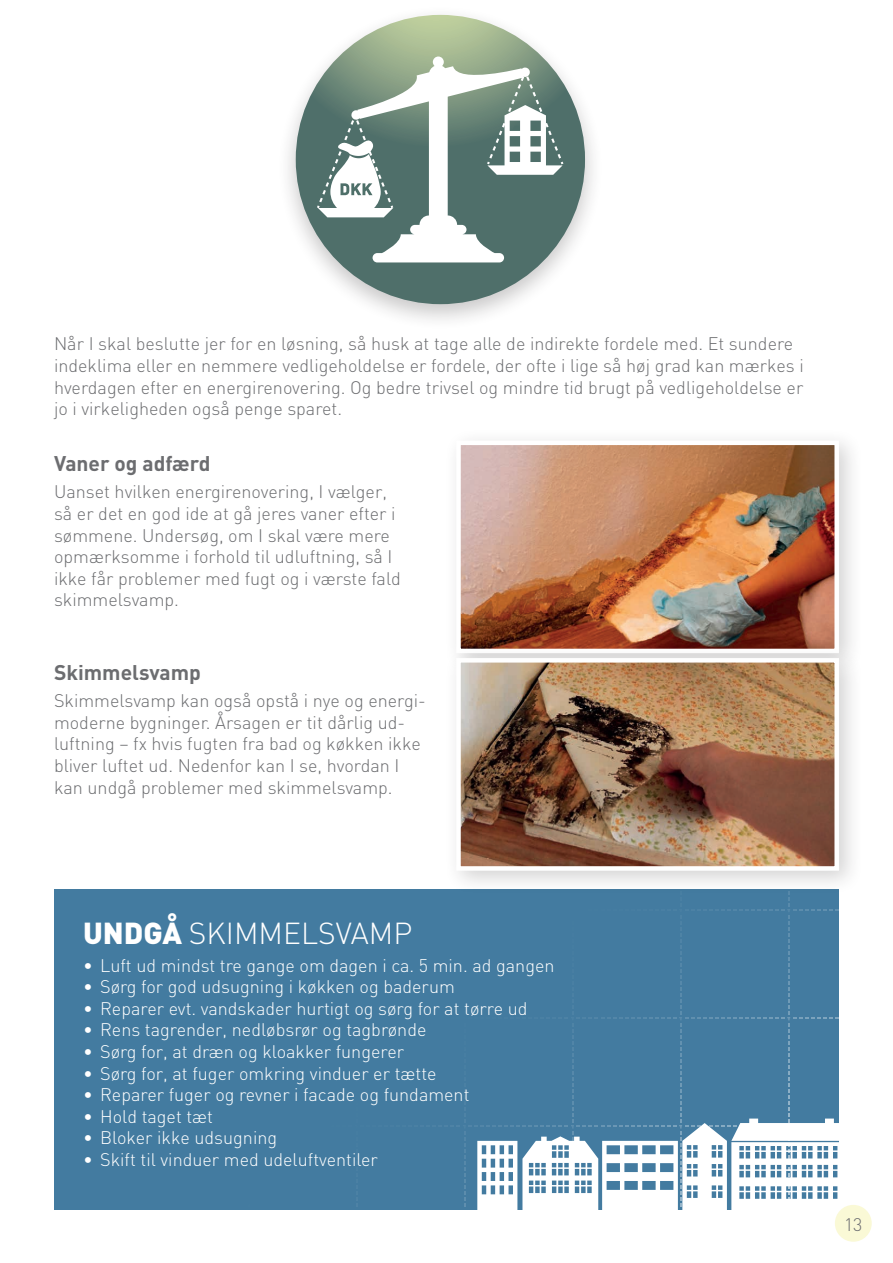
<style>
.page{position:relative;width:893px;height:1263px;background:#fff}
.page>*{position:absolute;margin:0;border:0;box-sizing:border-box;transform-origin:0 0}
.Case_over{font:300 30px "DIN";color:#fff}
.Mellem_over_brød{font:700 21px "DIN";color:#6c6d70}
.Brød{font:300 18px/21.6px "DIN";color:#6c6d70}
.Brød-2{font:300 18px "DIN";color:#fff}
.s1{font-weight:900}
</style>
<div class="page">
<div style="left:444px;top:428px;width:420px;height:250px;background:#231f20;opacity:.2"></div>
<img style="left:461px;top:446px;width:373px;height:199px">
<div style="left:456px;top:441px;width:383px;height:212px;border:4px solid #fff"></div>
<div style="left:444px;top:645px;width:420px;height:250px;background:#231f20;opacity:.2"></div>
<img style="left:461px;top:663px;width:373px;height:203px">
<div style="left:456px;top:658px;width:383px;height:213px;border:4px solid #fff"></div>
<div style="left:277px;top:5px;width:327px;height:326px;background:#231f20;opacity:.25"></div>
<svg style="left:296px;top:15px;width:289px;height:289px;background:#708b79"></svg>
<svg style="left:317px;top:57px;width:246px;height:205px"></svg>
<svg style="left:54px;top:891px;width:798px;height:319px;background:#5386a8"></svg>
<div style="left:835px;top:1205px;width:37px;height:37px;background:#faf9d6;border-radius:50%"></div>
<p class="Brød" style="left:54px;top:333px;width:741px">Når I skal beslutte jer for en løsning, så husk at tage alle de indirekte fordele med. Et sundere</p>
<p class="Brød" style="left:54px;top:355px;width:751px">indeklima eller en nemmere vedligeholdelse er fordele, der ofte i lige så høj grad kan mærkes i hverdagen efter en energirenovering. Og bedre trivsel og mindre tid brugt på vedligeholdelse er</p>
<p class="Brød" style="left:54px;top:398px;width:290px">jo i virkeligheden også penge sparet.</p>
<p class="Mellem_over_brød" style="left:54px;top:449px;width:158px">Vaner og adfærd</p>
<p class="Brød" style="left:54px;top:481px;width:348px">Uanset hvilken energirenovering, I vælger, så er det en god ide at gå jeres vaner efter i sømmene. Undersøg, om I skal være mere opmærksomme i forhold til udluftning, så I ikke får problemer med fugt og i værste fald skimmelsvamp.</p>
<p class="Mellem_over_brød" style="left:54px;top:658px;width:148px">Skimmelsvamp</p>
<p class="Brød" style="left:54px;top:690px;width:373px">Skimmelsvamp kan også opstå i nye og energi&shy;moderne bygninger. Årsagen er tit dårlig ud&shy;luftning – fx hvis fugten fra bad og køkken ikke bliver luftet ud. Nedenfor kan I se, hvordan I kan undgå problemer med skimmelsvamp.</p>
<p class="Case_over" style="left:83px;top:915px;width:331px"><span class="s1">UNDGÅ</span> SKIMMELSVAMP</p>
<p class="Brød-2" style="left:83px;top:954px;width:473px">• Luft ud mindst tre gange om dagen i ca. 5 min. ad gangen</p>
<p class="Brød-2" style="left:83px;top:975px;width:373px">• Sørg for god udsugning i køkken og baderum</p>
<p class="Brød-2" style="left:83px;top:997px;width:446px">• Reparer evt. vandskader hurtigt og sørg for at tørre ud</p>
<p class="Brød-2" style="left:83px;top:1019px;width:345px">• Rens tagrender, nedløbsrør og tagbrønde</p>
<p class="Brød-2" style="left:83px;top:1040px;width:322px">• Sørg for, at dræn og kloakker fungerer</p>
<p class="Brød-2" style="left:83px;top:1062px;width:355px">• Sørg for, at fuger omkring vinduer er tætte</p>
<p class="Brød-2" style="left:83px;top:1083px;width:388px">• Reparer fuger og revner i facade og fundament</p>
<p class="Brød-2" style="left:83px;top:1105px;width:131px">• Hold taget tæt</p>
<p class="Brød-2" style="left:83px;top:1127px;width:196px">• Bloker ikke udsugning</p>
<p class="Brød-2" style="left:83px;top:1148px;width:296px">• Skift til vinduer med udeluftventiler</p>
<p class="Brød" style="left:844px;top:1213px;width:20px">13</p>
</div>
